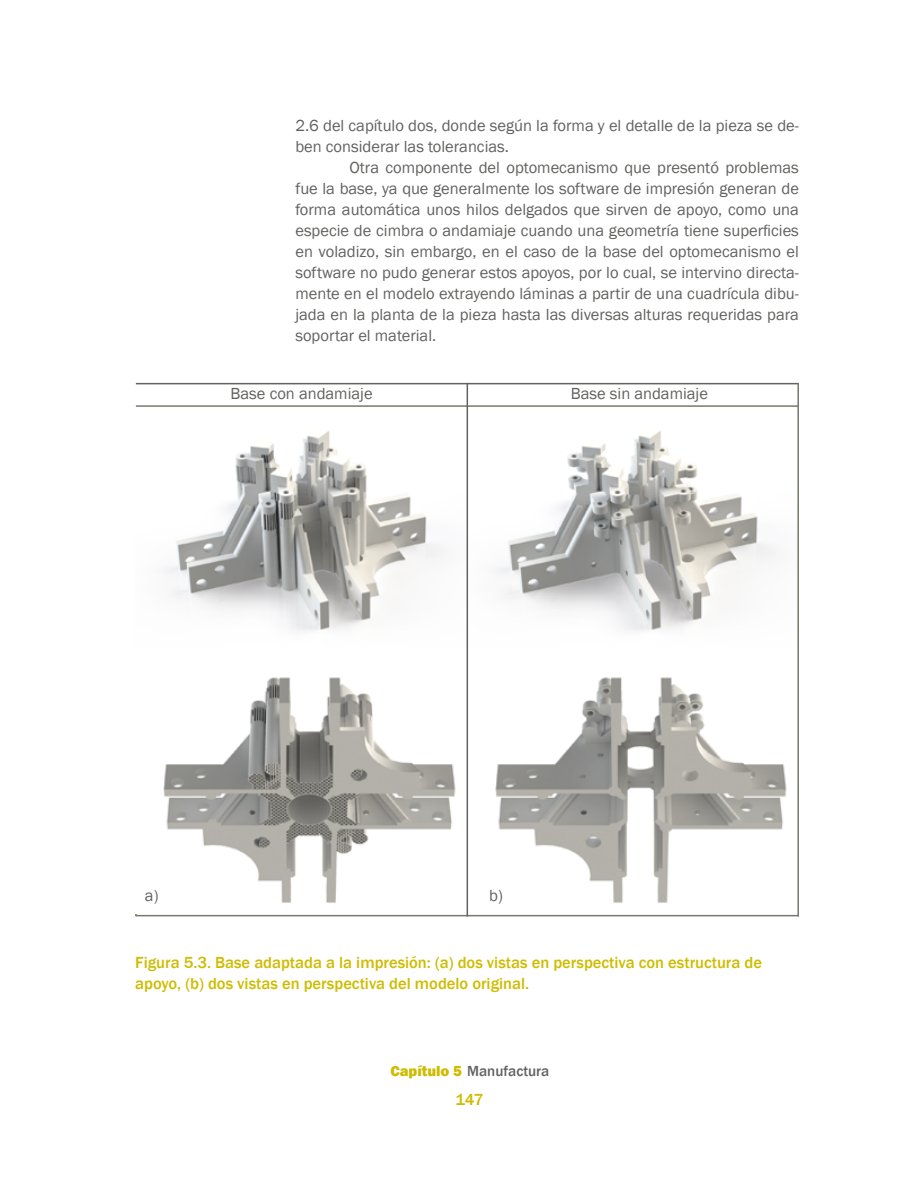
<style>
.page{position:relative;width:918px;height:1188px;background:#fff}
.page>*{position:absolute;margin:0;border:0;box-sizing:border-box;transform-origin:0 0}
.t1{font:16.5px/21px "Franklin Gothic";color:#61615f}
.t2{font:500 16.5px/21px "Franklin Gothic";color:#cebc00}
.t3{font:500 15px "Franklin Gothic";color:#61615f}
.s1{font-weight:800;color:#cebc00}
</style>
<div class="page">
<hr style="left:135px;top:383px;width:2px;height:533px;background:#74796c">
<img style="left:136px;top:384px;width:661px;height:529px">
<hr style="left:136px;top:383px;width:663px;height:1px;background:#61615f">
<hr style="left:136px;top:915px;width:663px;height:1px;background:#74796c">
<hr style="left:136px;top:405px;width:663px;height:2px;background:#74796c">
<hr style="left:467px;top:383px;width:1px;height:534px;background:#61615f">
<hr style="left:797px;top:383px;width:2px;height:534px;background:#74796c">
<p class="t1" style="left:295px;top:115px;width:505px">2.6 del capítulo dos, donde según la forma y el detalle de la pieza se de&shy;ben considerar las tolerancias.</p>
<p class="t1" style="left:295px;top:157px;width:505px;text-align:justify;text-indent:54px">Otra componente del optomecanismo que presentó problemas fue la base, ya que generalmente los software de impresión generan de forma automática unos hilos delgados que sirven de apoyo, como una especie de cimbra o andamiaje cuando una geometría tiene superficies en voladizo, sin embargo, en el caso de la base del optomecanismo el software no pudo generar estos apoyos, por lo cual, se intervino directa&shy;mente en el modelo extrayendo láminas a partir de una cuadrícula dibu&shy;jada en la planta de la pieza hasta las diversas alturas requeridas para soportar el material.</p>
<p class="t1" style="left:231px;top:383px;width:144px">Base con andamiaje</p>
<p class="t1" style="left:571px;top:383px;width:139px">Base sin andamiaje</p>
<p class="t1" style="left:145px;top:885px;width:15px">a)</p>
<p class="t1" style="left:489px;top:885px;width:15px">b)</p>
<p class="t2" style="left:135px;top:952px;width:628px">Figura 5.3. Base adaptada a la impresión: (a) dos vistas en perspectiva con estructura de apoyo, (b) dos vistas en perspectiva del modelo original.</p>
<p class="t3" style="left:390px;top:1062px;width:160px"><span class="s1">Capítulo 5</span> Manufactura</p>
<p class="t2" style="left:455px;top:1089px;width:30px">147</p>
</div>
